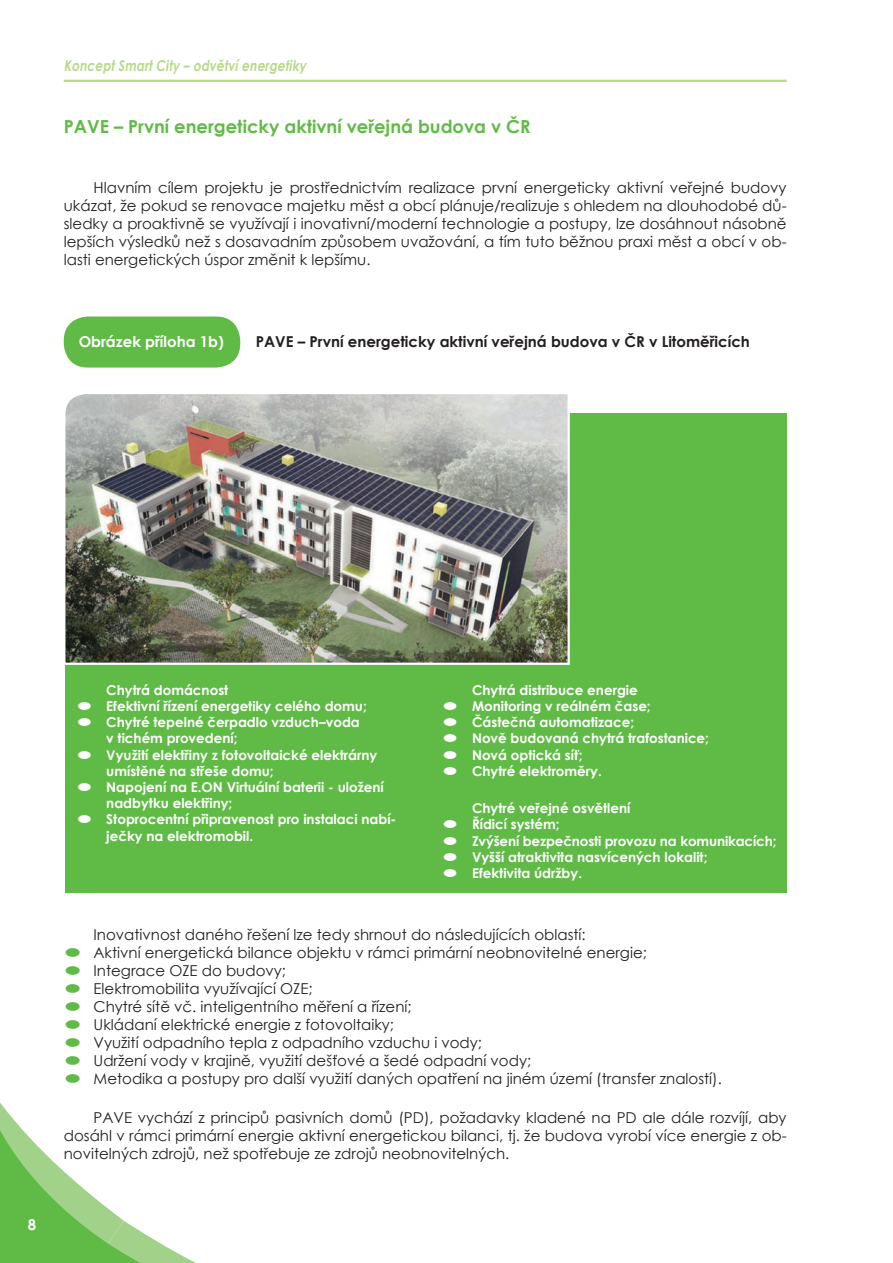
<style>
.page{position:relative;width:893px;height:1263px;background:#fff}
.page>*{position:absolute;margin:0;border:0;box-sizing:border-box;transform-origin:0 0}
.t1{font:700 18px "Century Gothic";color:#60bb46}
.t2{font:15px/18px "Century Gothic";color:#231f20;text-align:justify}
.t3{font:700 15px "Century Gothic";color:#231f20}
.t4{font:700 15px "Century Gothic";color:#b8d989;scale:.8 1}
.t5{font:700 15px "Century Gothic";color:#fff}
.t6{font:700 13.5px/16.2px "Century Gothic";color:#fff}
.s1{color:#60bb46}
</style>
<div class="page">
<hr style="left:64px;top:80px;width:723px;height:2px;background:#b8d989">
<svg style="left:0;top:1102px;width:196px;height:161px"></svg>
<div style="left:65px;top:414px;width:722px;height:479px;background:#60bb46"></div>
<div style="left:64px;top:316px;width:176px;height:52px;background:#60bb46;border-radius:24px"></div>
<img style="left:65px;top:394px;width:506px;height:271px">
<p class="t4" style="left:64px;top:54px;width:308px">Koncept Smart City – odvětví energetiky</p>
<p class="t1" style="left:64px;top:112px;width:23px">PAVE</p>
<p class="t1" style="left:114px;top:112px;width:416px">– První energeticky aktivní veřejná budova v ČR</p>
<p class="t2" style="left:64px;top:178px;width:724px;text-indent:30px">Hlavním cílem projektu je prostřednictvím realizace první energeticky aktivní veřejné budovy ukázat, že pokud se renovace majetku měst a obcí plánuje/realizuje s ohledem na dlouhodobé dů&shy;sledky a proaktivně se využívají i inovativní/moderní technologie a postupy, lze dosáhnout násobně lepších výsledků než s dosavadním způsobem uvažování, a tím tuto běžnou praxi měst a obcí v ob&shy;lasti energetických úspor změnit k lepšímu.</p>
<p class="t5" style="left:79px;top:330px;width:147px">Obrázek příloha 1b)</p>
<p class="t3" style="left:256px;top:330px;width:19px">PAVE</p>
<p class="t3" style="left:298px;top:330px;width:454px">– První energeticky aktivní veřejná budova v ČR v Litoměřicích</p>
<p class="t5" style="left:28px;top:1213px;width:10px">8</p>
<p class="t6" style="left:106px;top:681px;width:124px">Chytrá domácnost</p>
<p class="t6" style="left:77px;top:697px;width:292px">● Efektivní řízení energetiky celého domu;</p>
<p class="t6" style="left:106px;top:713px;width:255px;text-indent:-30px">● Chytré tepelné čerpadlo vzduch–voda v tichém provedení;</p>
<p class="t6" style="left:106px;top:746px;width:273px;text-indent:-30px">● Využití elektřiny z fotovoltaické elektrárny umístěné na střeše domu;</p>
<p class="t6" style="left:106px;top:778px;width:279px;text-indent:-30px">● N apojení na E.ON Virtuální baterii - uložení nadbytku elektřiny;</p>
<p class="t6" style="left:106px;top:811px;width:291px;text-indent:-30px">● Stoprocentní připravenost pro instalaci nabí&shy;ječky na elektromobil.</p>
<p class="t6" style="left:472px;top:681px;width:167px">Chytrá distribuce energie</p>
<p class="t6" style="left:442px;top:697px;width:210px">● Monitoring v reálném čase;</p>
<p class="t6" style="left:442px;top:713px;width:194px">● Částečná automatizace;</p>
<p class="t6" style="left:442px;top:730px;width:268px">● N ově budovaná chytrá trafostanice;</p>
<p class="t6" style="left:442px;top:746px;width:142px">● N ová optická síť;</p>
<p class="t6" style="left:442px;top:762px;width:161px">● Chytré elektroměry.</p>
<p class="t6" style="left:472px;top:800px;width:160px">Chytré veřejné osvětlení</p>
<p class="t6" style="left:442px;top:816px;width:119px">● Řídicí systém;</p>
<p class="t6" style="left:442px;top:832px;width:336px">● Zvýšení bezpečnosti provozu na komunikacích;</p>
<p class="t6" style="left:442px;top:848px;width:267px">● Vyšší atraktivita nasvícených lokalit;</p>
<p class="t6" style="left:442px;top:864px;width:141px">● Efektivita údržby.</p>
<p class="t2" style="left:94px;top:925px;width:494px">Inovativnost daného řešení lze tedy shrnout do následujících oblastí:</p>
<p class="t2" style="left:64px;top:943px;width:585px"><span class="s1">●</span> Aktivní energetická bilance objektu v rámci primární neobnovitelné energie;</p>
<p class="t2" style="left:64px;top:961px;width:224px"><span class="s1">●</span> Integrace OZE do budovy;</p>
<p class="t2" style="left:64px;top:979px;width:250px"><span class="s1">●</span> Elektromobilita využívající OZE;</p>
<p class="t2" style="left:64px;top:997px;width:349px"><span class="s1">●</span> Chytré sítě vč. inteligentního měření a řízení;</p>
<p class="t2" style="left:64px;top:1015px;width:332px"><span class="s1">●</span> Ukládaní elektrické energie z fotovoltaiky;</p>
<p class="t2" style="left:64px;top:1033px;width:420px"><span class="s1">●</span> Využití odpadního tepla z odpadního vzduchu i vody;</p>
<p class="t2" style="left:64px;top:1051px;width:469px"><span class="s1">●</span> Udržení vody v krajině, využití dešťové a šedé odpadní vody;</p>
<p class="t2" style="left:64px;top:1069px;width:660px"><span class="s1">●</span> Metodika a postupy pro další využití daných opatření na jiném území (transfer znalostí).</p>
<p class="t2" style="left:64px;top:1108px;width:724px;text-indent:30px">PAVE vychází z principů pasivních domů (PD), požadavky kladené na PD ale dále rozvíjí, aby dosáhl v rámci primární energie aktivní energetickou bilanci, tj. že budova vyrobí více energie z ob&shy;novitelných zdrojů, než spotřebuje ze zdrojů neobnovitelných.</p>
</div>
